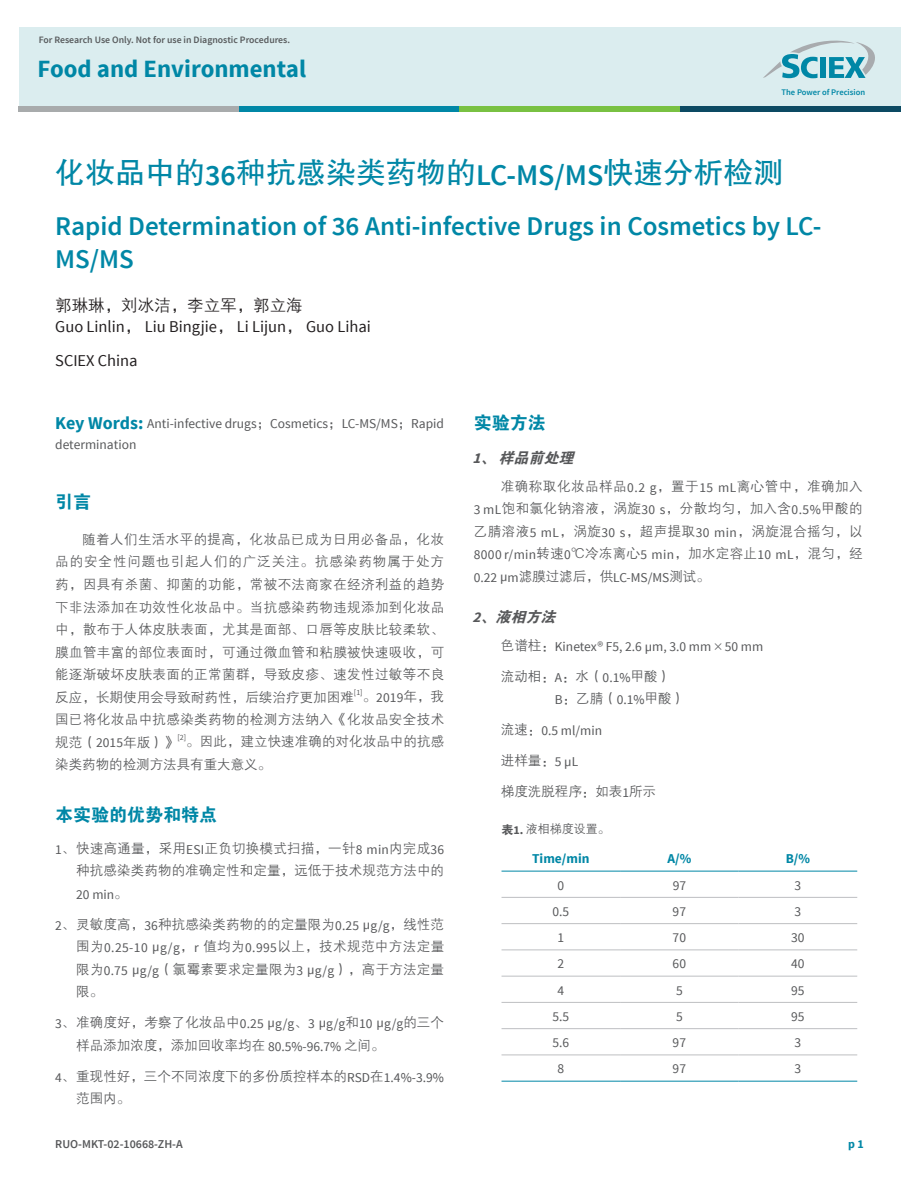
<style>
.page{position:relative;width:918px;height:1188px;background:#fff}
.page>*{position:absolute;margin:0;border:0;box-sizing:border-box;transform-origin:0 0}
.t1{font:30px "FZHTK GBK1 0";color:#0087a6}
.t2{font:600 27px/32.4px "Source Sans Pro";color:#0087a6}
.t3{font:700 24.75px "Source Sans Pro";color:#0087a6}
.t4{font:18px "FZDHTK GBK1 0";color:#0087a6}
.t5{font:16.5px/33.8px "Source Sans Pro";color:#231f20}
.t6{font:16.5px "FZZDXK GBK1 0";color:#231f20}
.t7{font:italic 15px "FZDHTK GBK1 0";color:#57585a}
.t8{font:13.5px/22.5px "FZZDXK GBK1 0";letter-spacing:.01em;color:#57585a;text-align:justify}
.t9{font:13.5px/20.2px "Source Sans Pro";color:#57585a}
.t10{font:13.5px/22.5px "Source Sans Pro";letter-spacing:.025em;color:#57585a}
.t11{font:700 13.5px "Source Sans Pro";color:#0087a6}
.t12{font:600 12px "Source Sans Pro";color:#57585a}
.t13{font:12px "FZZDXK GBK1 0";color:#57585a}
.t14{font:700 12px "Source Sans Pro";color:#0087a6}
.t15{font:600 9.75px "Source Sans Pro";color:#575a5c}
.t16{font:600 8.55px "Source Sans Pro";color:#0087a6}
.s1{font-family:"Source Sans Pro";font-weight:600}
.s2{font-family:"FZZDXK GBK1 0"}
.s3{font-weight:700;font-size:18px;color:#0087a6}
.s4{font-family:"Source Sans Pro"}
.s5{font-family:"Source Sans Pro";font-weight:700}
.s6{font-family:"FZDHTK GBK1 0"}
</style>
<div class="page">
<div style="left:19px;top:27px;width:881px;height:84px;background:#dbedef"></div>
<svg style="left:763px;top:41px;width:112px;height:37px"></svg>
<div style="left:19px;top:106px;width:220px;height:5px;background:#a8abac"></div>
<div style="left:239px;top:106px;width:220px;height:5px;background:#0087a6"></div>
<div style="left:459px;top:106px;width:221px;height:5px;background:#79c142"></div>
<div style="left:680px;top:106px;width:220px;height:5px;background:#0c4a63"></div>
<hr style="left:502px;top:897px;width:118px;height:1px;background:#bebfc2">
<hr style="left:620px;top:897px;width:119px;height:1px;background:#bebfc2">
<hr style="left:739px;top:897px;width:118px;height:1px;background:#bebfc2">
<hr style="left:502px;top:923px;width:118px;height:1px;background:#bebfc2">
<hr style="left:620px;top:923px;width:119px;height:1px;background:#bebfc2">
<hr style="left:739px;top:923px;width:118px;height:1px;background:#bebfc2">
<hr style="left:502px;top:950px;width:118px;height:1px;background:#bebfc2">
<hr style="left:620px;top:950px;width:119px;height:1px;background:#bebfc2">
<hr style="left:739px;top:950px;width:118px;height:1px;background:#bebfc2">
<hr style="left:502px;top:976px;width:118px;height:1px;background:#bebfc2">
<hr style="left:620px;top:976px;width:119px;height:1px;background:#bebfc2">
<hr style="left:739px;top:976px;width:118px;height:1px;background:#bebfc2">
<hr style="left:502px;top:1002px;width:118px;height:1px;background:#bebfc2">
<hr style="left:620px;top:1002px;width:119px;height:1px;background:#bebfc2">
<hr style="left:739px;top:1002px;width:118px;height:1px;background:#bebfc2">
<hr style="left:502px;top:1028px;width:118px;height:1px;background:#bebfc2">
<hr style="left:620px;top:1028px;width:119px;height:1px;background:#bebfc2">
<hr style="left:739px;top:1028px;width:118px;height:1px;background:#bebfc2">
<hr style="left:502px;top:1055px;width:118px;height:1px;background:#bebfc2">
<hr style="left:620px;top:1055px;width:119px;height:1px;background:#bebfc2">
<hr style="left:739px;top:1055px;width:118px;height:1px;background:#bebfc2">
<hr style="left:502px;top:871px;width:118px;height:1px;background:#0087a6">
<hr style="left:620px;top:871px;width:119px;height:1px;background:#0087a6">
<hr style="left:739px;top:871px;width:118px;height:1px;background:#0087a6">
<hr style="left:502px;top:1081px;width:118px;height:1px;background:#0087a6">
<hr style="left:620px;top:1081px;width:119px;height:1px;background:#0087a6">
<hr style="left:739px;top:1081px;width:118px;height:1px;background:#0087a6">
<p class="t15" style="left:39px;top:33px;width:253px">For Research Use Only. Not for use in Diagnostic Procedures.</p>
<h3 class="t3" style="left:38px;top:53px;width:270px">Food and Environmental</h3>
<p class="t16" style="left:782px;top:86px;width:85px">The Power of Precision</p>
<h1 class="t1" style="left:55px;top:156px;width:730px">化妆品中的<span class="s1">36</span>种抗感染类药物的<span class="s1">LC-MS/MS</span>快速分析检测</h1>
<h2 class="t2" style="left:55px;top:211px;width:768px">Rapid Determination of 36 Anti-infective Drugs in Cosmetics by LC-<br>MS/MS</h2>
<p class="t6" style="left:55px;top:296px;width:249px">郭琳琳，刘冰洁，李立军，郭立海</p>
<p class="t5" style="left:55px;top:310px;width:317px">Guo Linlin<span class="s2">，</span> Liu Bingjie<span class="s2">，</span> Li Lijun<span class="s2">，</span> Guo Lihai<br>SCIEX China</p>
<p class="t9" style="left:55px;top:414px;width:390px"><span class="s3">Key Words:</span> Anti-infective drugs<span class="s2">；</span>Cosmetics<span class="s2">；</span>LC-MS/MS<span class="s2">；</span>Rapid determination</p>
<h3 class="t4" style="left:55px;top:492px;width:37px">引言</h3>
<p class="t8" style="left:55px;top:528px;width:390px;text-indent:27px">随着人们生活水平的提高，化妆品已成为日用必备品，化妆品的安全性问题也引起人们的广泛关注。抗感染药物属于处方药，因具有杀菌、抑菌的功能，常被不法商家在经济利益的趋势下非法添加在功效性化妆品中。当抗感染药物违规添加到化妆品中，散布于人体皮肤表面，尤其是面部、口唇等皮肤比较柔软、膜血管丰富的部位表面时，可通过微血管和粘膜被快速吸收，可能逐渐破坏皮肤表面的正常菌群，导致皮疹、速发性过敏等不良反应，长期使用会导致耐药性，后续治疗更加困难<sup>[1]</sup>。<span class="s4">2019</span>年，我国已将化妆品中抗感染类药物的检测方法纳入《化妆品安全技术规范（<span class="s4">2015</span>年版）》<sup>[2]</sup>。因此，建立快速准确的对化妆品中的抗感染类药物的检测方法具有重大意义。</p>
<h3 class="t4" style="left:55px;top:805px;width:164px">本实验的优势和特点</h3>
<p class="t8" style="left:55px;top:837px;width:390px;text-align:right"><span class="s4">1</span>、快速高通量，采用<span class="s4">ESI</span>正负切换模式扫描，一针<span class="s4">8 min</span>内完成<span class="s4">36</span>种抗感染类药物的准确定性和定量，远低于技术规范方法中的</p>
<p class="t9" style="left:76px;top:884px;width:53px">20 min<span class="s2">。</span></p>
<p class="t8" style="left:76px;top:913px;width:369px;text-indent:-21px"><span class="s4">2</span>、灵敏度高，<span class="s4">36</span>种抗感染类药物的的定量限为<span class="s4">0.25 μg/g</span>，线性范围为<span class="s4">0.25-10 μg/g</span>，<span class="s4">r</span> 值均为<span class="s4">0.995</span>以上，技术规范中方法定量限为<span class="s4">0.75 μg/g</span>（氯霉素要求定量限为<span class="s4">3 μg/g</span>），高于方法定量限。</p>
<p class="t9" style="left:55px;top:1014px;width:390px">3<span class="s2">、准确度好，考察了化妆品中</span>0.25 μg/g<span class="s2">、</span>3 μg/g<span class="s2">和</span>10 μg/g<span class="s2">的三个</span></p>
<p class="t8" style="left:76px;top:1034px;width:310px">样品添加浓度，添加回收率均在 <span class="s4">80.5%-96.7%</span> 之间。</p>
<p class="t8" style="left:76px;top:1065px;width:369px;text-indent:-21px"><span class="s4">4</span>、重现性好，三个不同浓度下的多份质控样本的<span class="s4">RSD</span>在<span class="s4">1.4%-3.9%</span>范围内。</p>
<p class="t12" style="left:55px;top:1136px;width:129px">RUO-MKT-02-10668-ZH-A</p>
<h3 class="t4" style="left:474px;top:413px;width:73px">实验方法</h3>
<p class="t7" style="left:472px;top:449px;width:107px"><span class="s5">1</span>、样品前处理</p>
<p class="t8" style="left:474px;top:475px;width:390px;text-indent:27px">准确称取化妆品样品<span class="s4">0.2 g</span>，置于<span class="s4">15 mL</span>离心管中，准确加入<span class="s4">3 mL</span>饱和氯化钠溶液，涡旋<span class="s4">30 s</span>，分散均匀，加入含<span class="s4">0.5%</span>甲酸的乙腈溶液<span class="s4">5 mL</span>，涡旋<span class="s4">30 s</span>，超声提取<span class="s4">30 min</span>，涡旋混合摇匀，以</p>
<p class="t10" style="left:474px;top:544px;width:390px">8000 r/min<span class="s2">转速</span>0<span class="s2">℃冷冻离心</span>5 min<span class="s2">，加水定容止</span>10 mL<span class="s2">，混匀，经<br></span>0.22 μm<span class="s2">滤膜过滤后，供</span>LC-MS/MS<span class="s2">测试。</span></p>
<p class="t7" style="left:472px;top:608px;width:89px"><span class="s5">2</span>、液相方法</p>
<p class="t9" style="left:501px;top:636px;width:264px"><span class="s2">色谱柱：</span>Kinetex® F5, 2.6 μm, 3.0 mm<span class="s2">×</span>50 mm</p>
<p class="t8" style="left:555px;top:665px;width:132px;text-indent:-54px">流动相：<span class="s4">A</span>：水（<span class="s4">0.1%</span>甲酸）<br><span class="s4">B</span>：乙腈（<span class="s4">0.1%</span>甲酸）</p>
<p class="t9" style="left:501px;top:721px;width:103px"><span class="s2">流速：</span>0.5 ml/min</p>
<p class="t8" style="left:501px;top:750px;width:79px">进样量：<span class="s4">5 μL</span></p>
<p class="t8" style="left:501px;top:781px;width:157px">梯度洗脱程序：如表<span class="s4">1</span>所示</p>
<p class="t13" style="left:502px;top:823px;width:110px"><span class="s6">表</span><span class="s5">1.</span> 液相梯度设置。</p>
<p class="t11" style="left:532px;top:850px;width:59px">Time/min</p>
<p class="t11" style="left:667px;top:850px;width:25px">A/%</p>
<p class="t11" style="left:786px;top:850px;width:26px">B/%</p>
<p class="t9" style="left:557px;top:875px;width:8px">0</p>
<p class="t9" style="left:673px;top:875px;width:15px">97</p>
<p class="t9" style="left:795px;top:875px;width:8px">3</p>
<p class="t9" style="left:552px;top:902px;width:18px">0.5</p>
<p class="t9" style="left:673px;top:902px;width:15px">97</p>
<p class="t9" style="left:795px;top:902px;width:8px">3</p>
<p class="t9" style="left:557px;top:928px;width:8px">1</p>
<p class="t9" style="left:673px;top:928px;width:15px">70</p>
<p class="t9" style="left:791px;top:928px;width:15px">30</p>
<p class="t9" style="left:557px;top:954px;width:8px">2</p>
<p class="t9" style="left:673px;top:954px;width:15px">60</p>
<p class="t9" style="left:791px;top:954px;width:15px">40</p>
<p class="t9" style="left:557px;top:980px;width:8px">4</p>
<p class="t9" style="left:676px;top:980px;width:8px">5</p>
<p class="t9" style="left:791px;top:980px;width:15px">95</p>
<p class="t9" style="left:552px;top:1007px;width:18px">5.5</p>
<p class="t9" style="left:676px;top:1007px;width:8px">5</p>
<p class="t9" style="left:791px;top:1007px;width:15px">95</p>
<p class="t9" style="left:552px;top:1033px;width:18px">5.6</p>
<p class="t9" style="left:673px;top:1033px;width:15px">97</p>
<p class="t9" style="left:795px;top:1033px;width:8px">3</p>
<p class="t9" style="left:557px;top:1059px;width:8px">8</p>
<p class="t9" style="left:673px;top:1059px;width:15px">97</p>
<p class="t9" style="left:795px;top:1059px;width:8px">3</p>
<p class="t14" style="left:848px;top:1136px;width:17px">p 1</p>
</div>
